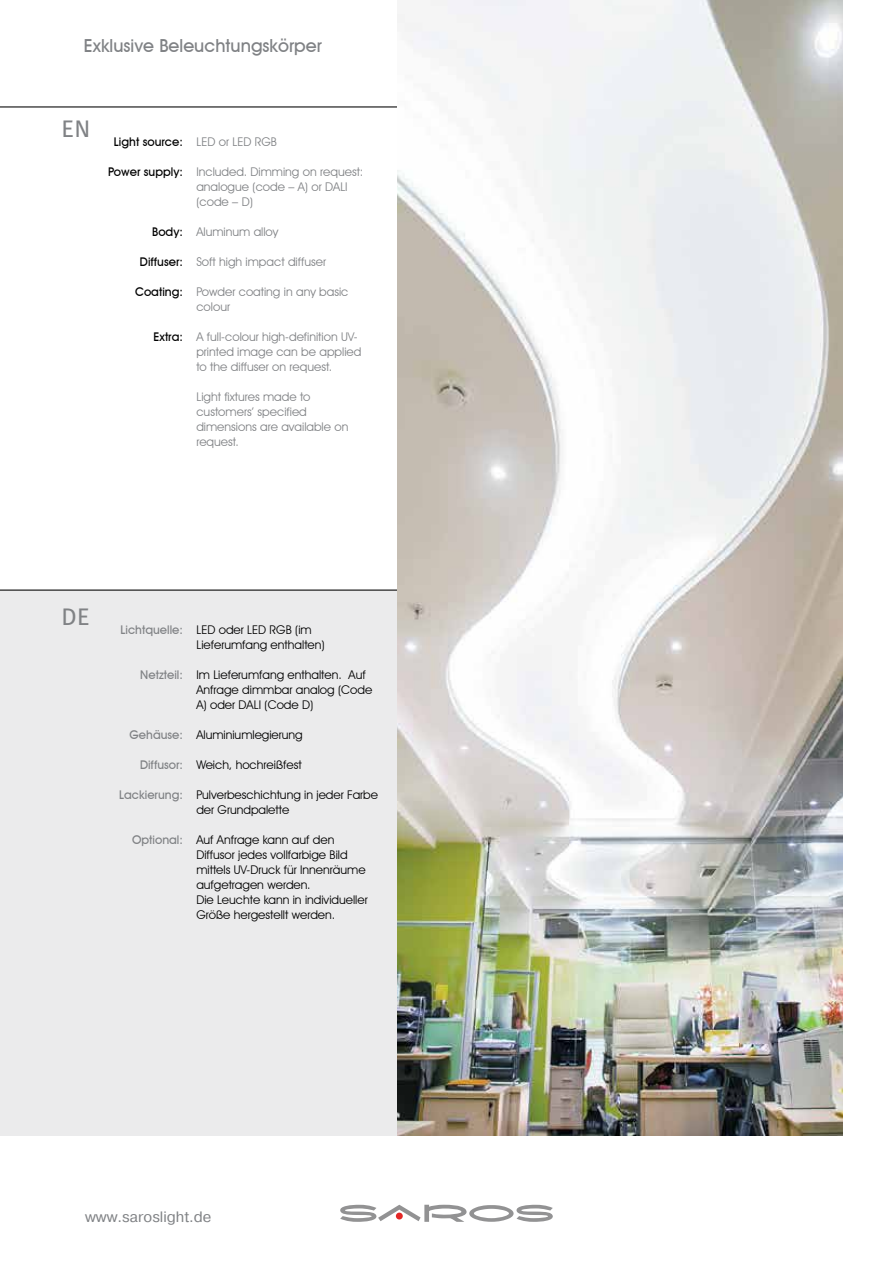
<style>
.page{position:relative;width:893px;height:1263px;background:#fff}
.page>*{position:absolute;margin:0;border:0;box-sizing:border-box;transform-origin:0 0}
.t1{font:24px "Fira Sans";color:#808285}
.t2{font:500 18px "Avant Garde IT Cby BT";color:#808285}
.t3{font:15px "Pragmatica Cyrillic";color:#808285}
.t4{font:12px/15px "Avant Garde IT Cby BT";color:#000}
.t5{font:12px/15px "Avant Garde IT Cby BT";color:#808285}
.t6{font:500 12px "Avant Garde IT Cby BT";color:#808285}
.t7{font:500 12px "Avant Garde IT Cby BT";color:#000}
</style>
<div class="page">
<svg style="left:340px;top:1205px;width:213px;height:17px"></svg>
<div style="left:0;top:590px;width:398px;height:545px;background:#ebebec"></div>
<hr style="left:0;top:589px;width:398px;height:2px;background:#000">
<hr style="left:0;top:106px;width:398px;height:1px;background:#000">
<img style="left:398px;top:0;width:444px;height:1135px">
<h2 class="t2" style="left:84px;top:35px;width:240px">Exklusive Beleuchtungskörper</h2>
<h1 class="t1" style="left:61px;top:112px;width:14px">EN</h1>
<p class="t7" style="left:114px;top:134px;width:71px">Light source:</p>
<p class="t7" style="left:108px;top:164px;width:76px">Power supply:</p>
<p class="t7" style="left:152px;top:224px;width:32px">Body:</p>
<p class="t7" style="left:140px;top:254px;width:44px">Diffuser:</p>
<p class="t7" style="left:135px;top:284px;width:49px">Coating:</p>
<p class="t7" style="left:154px;top:329px;width:31px">Extra:</p>
<p class="t5" style="left:196px;top:134px;width:7px">LED</p>
<p class="t5" style="left:219px;top:134px;width:21px">or LED</p>
<p class="t5" style="left:255px;top:134px;width:24px">RG B</p>
<p class="t5" style="left:196px;top:164px;width:169px">Included. Dimming on request: analogue (code – A) or DALI (code – D)</p>
<p class="t5" style="left:196px;top:224px;width:84px">Aluminum alloy</p>
<p class="t5" style="left:196px;top:254px;width:131px">Soft high impact diffuser</p>
<p class="t5" style="left:196px;top:284px;width:154px">Powder coating in any basic colour</p>
<p class="t5" style="left:196px;top:329px;width:166px">A full-colour high-definition UV&shy;printed image can be applied to the diffuser on request.</p>
<p class="t5" style="left:196px;top:389px;width:154px">Light fixtures made to customers’ specified dimensions are available on request.</p>
<h1 class="t1" style="left:61px;top:600px;width:14px">DE</h1>
<p class="t6" style="left:120px;top:622px;width:64px">Lichtquelle:</p>
<p class="t6" style="left:140px;top:667px;width:44px">Netzteil:</p>
<p class="t6" style="left:130px;top:727px;width:55px">Gehäuse:</p>
<p class="t6" style="left:140px;top:757px;width:44px">Diffusor:</p>
<p class="t6" style="left:119px;top:787px;width:65px">Lackierung:</p>
<p class="t6" style="left:132px;top:832px;width:52px">Optional:</p>
<p class="t4" style="left:196px;top:622px;width:130px;text-indent:73px">RGB (im<br>Lieferumfang enthalten)</p>
<p class="t4" style="left:196px;top:667px;width:177px">Im Lieferumfang enthalten. Auf<br>Anfrage dimmbar analog (Code<br>A) oder DALI (Code D)</p>
<p class="t4" style="left:196px;top:727px;width:108px">Aluminiumlegierung</p>
<p class="t4" style="left:196px;top:757px;width:107px">Weich, hochreißfest</p>
<p class="t4" style="left:196px;top:787px;width:183px">Pulverbeschichtung in jeder Farbe der Grundpalette</p>
<p class="t4" style="left:196px;top:832px;width:173px">Auf Anfrage kann auf den<br>Diffusor jedes vollfarbige Bild mittels UV-Druck für Innenräume aufgetragen werden.<br>Die Leuchte kann in individueller<br>Größe hergestellt werden.</p>
<p class="t4" style="left:196px;top:622px;width:7px">LED</p>
<p class="t4" style="left:219px;top:622px;width:36px">oder LED</p>
<p class="t3" style="left:85px;top:1209px;width:128px">www.saroslight.de</p>
</div>
